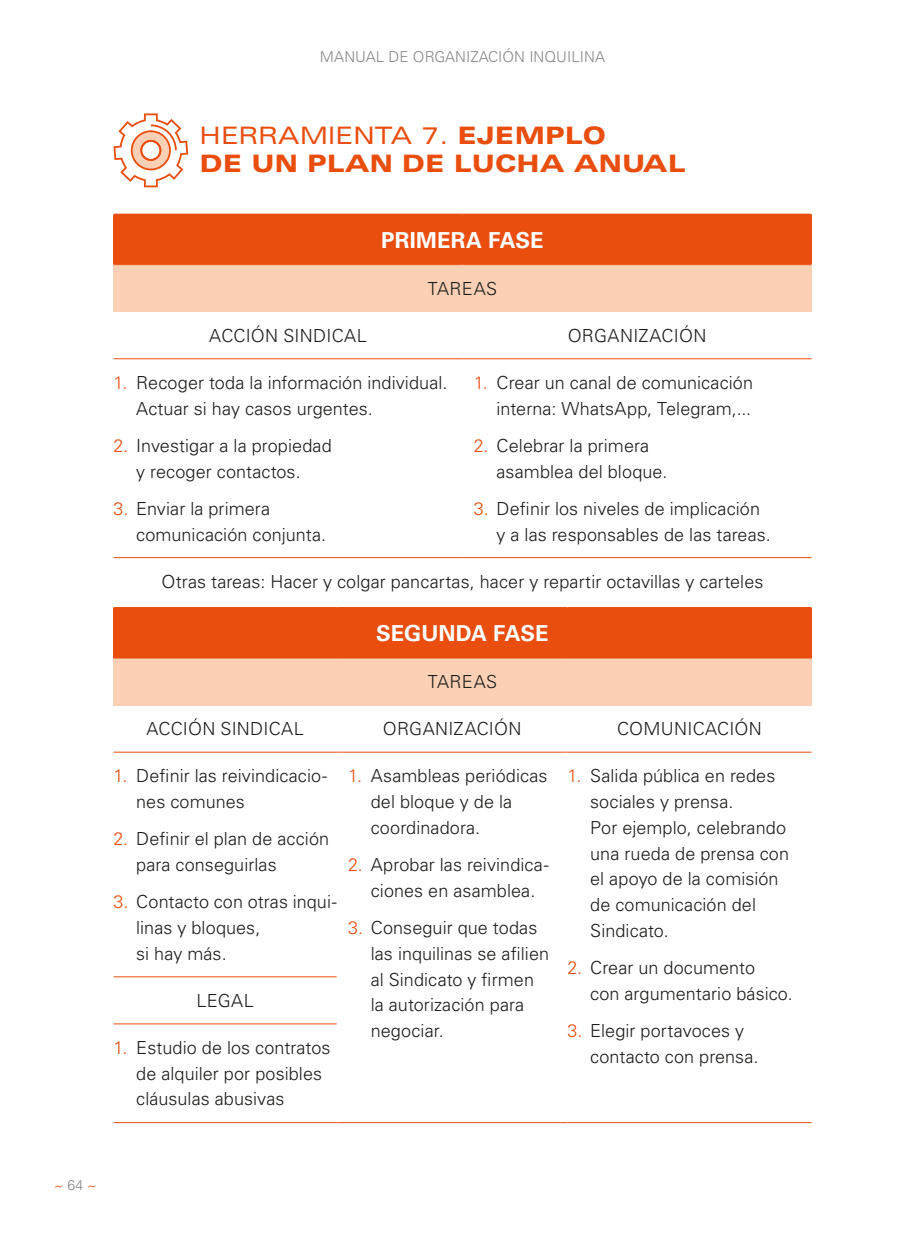
<style>
.page{position:relative;width:908px;height:1248px;background:#fff}
.page>*{position:absolute;margin:0;border:0;box-sizing:border-box;transform-origin:0 0}
.t1{font:900 expanded 24px "Univers LT Std";letter-spacing:.005em;color:#e94e0f}
.t2{font:expanded 24px "Univers LT Std";color:#e94e0f}
.t3{font:700 22px "Univers LT Std";color:#fff}
.t4{font:300 18px/25.8px "Univers LT Std";letter-spacing:.005em;color:#1d1d1b}
.t5{font:300 15px "Univers LT Std";letter-spacing:.005em;color:#878787}
.t6{font:300 14px "Univers LT Std";color:#e94e0f}
.s1{font-weight:400}
.s2{color:#e94e0f}
.s3{color:#878787}
</style>
<div class="page">
<div style="left:113px;top:215px;width:698px;height:49px;background:#e94e0f"></div>
<div style="left:113px;top:264px;width:698px;height:48px;background:#fbd0b5"></div>
<hr style="left:113px;top:214px;width:349px;height:2px;background:#e94e0f">
<hr style="left:462px;top:214px;width:349px;height:2px;background:#e94e0f">
<hr style="left:113px;top:264px;width:349px;height:1px;background:#e94e0f">
<hr style="left:462px;top:264px;width:349px;height:1px;background:#e94e0f">
<hr style="left:113px;top:358px;width:349px;height:1px;background:#e94e0f">
<hr style="left:462px;top:358px;width:349px;height:1px;background:#e94e0f">
<hr style="left:113px;top:557px;width:349px;height:1px;background:#e94e0f">
<hr style="left:462px;top:557px;width:349px;height:1px;background:#e94e0f">
<div style="left:113px;top:608px;width:698px;height:50px;background:#e94e0f"></div>
<div style="left:113px;top:658px;width:698px;height:47px;background:#fbd0b5"></div>
<hr style="left:113px;top:607px;width:223px;height:2px;background:#e94e0f">
<hr style="left:336px;top:607px;width:231px;height:2px;background:#e94e0f">
<hr style="left:567px;top:607px;width:244px;height:2px;background:#e94e0f">
<hr style="left:113px;top:751px;width:223px;height:1px;background:#e94e0f">
<hr style="left:336px;top:751px;width:231px;height:1px;background:#e94e0f">
<hr style="left:567px;top:751px;width:244px;height:1px;background:#e94e0f">
<hr style="left:113px;top:976px;width:223px;height:1px;background:#e94e0f">
<hr style="left:113px;top:1023px;width:223px;height:1px;background:#e94e0f">
<hr style="left:113px;top:1121px;width:223px;height:1px;background:#e94e0f">
<hr style="left:336px;top:1121px;width:231px;height:1px;background:#e94e0f">
<hr style="left:567px;top:1121px;width:244px;height:1px;background:#e94e0f">
<svg style="left:113px;top:113px;width:75px;height:74px"></svg>
<p class="t5" style="left:320px;top:48px;width:286px">MANUAL DE ORGANIZACIÓN INQUILINA</p>
<h1 class="t2" style="left:199px;top:121px;width:42px">HERRAMIENTA</h1>
<h1 class="t1" style="left:421px;top:121px;width:163px"><span class="s1">7.</span> EJEMPLO</h1>
<h1 class="t1" style="left:199px;top:149px;width:21px">DE</h1>
<h1 class="t1" style="left:251px;top:149px;width:23px">UN</h1>
<h1 class="t1" style="left:307px;top:149px;width:42px">PLAN</h1>
<h1 class="t1" style="left:402px;top:149px;width:21px">DE</h1>
<h1 class="t1" style="left:453px;top:149px;width:21px">LUC</h1>
<h1 class="t1" style="left:516px;top:149px;width:81px">HA ANUAL</h1>
<p class="t3" style="left:381px;top:227px;width:28px">PRIM</p>
<p class="t3" style="left:437px;top:227px;width:108px">ERA FASE</p>
<p class="t4" style="left:427px;top:275px;width:71px">TAREAS</p>
<p class="t4" style="left:209px;top:322px;width:159px">ACCIÓN SINDICAL</p>
<p class="t4" style="left:567px;top:322px;width:140px">ORGANIZACIÓN</p>
<p class="t4" style="left:136px;top:369px;width:312px;text-indent:-23px"><span class="s2">1.</span> Recoger toda la información individual.<br>Actuar si hay casos urgentes.</p>
<p class="t4" style="left:113px;top:432px;width:220px;text-align:center"><span class="s2">2.</span> Investigar a la propiedad y recoger contactos.</p>
<p class="t4" style="left:136px;top:495px;width:191px;text-indent:-23px"><span class="s2">3.</span> Enviar la primera comunicación conjunta.</p>
<p class="t4" style="left:473px;top:369px;width:280px;text-align:right"><span class="s2">1.</span> Crear un canal de comunicación interna: WhatsApp, Telegram,...</p>
<p class="t4" style="left:496px;top:432px;width:172px;text-indent:-23px"><span class="s2">2.</span> Celebrar la primera asamblea del bloque.</p>
<p class="t4" style="left:496px;top:495px;width:276px;text-indent:-23px"><span class="s2">3.</span> Definir los niveles de implicación y a las responsables de las tareas.</p>
<p class="t4" style="left:161px;top:568px;width:603px">Otras tareas: Hacer y colgar pancartas, hacer y repartir octavillas y carteles</p>
<p class="t3" style="left:376px;top:620px;width:174px">SEGU NDA FASE</p>
<p class="t4" style="left:427px;top:668px;width:71px">TAREAS</p>
<p class="t4" style="left:146px;top:715px;width:159px">ACCIÓN SINDICAL</p>
<p class="t4" style="left:382px;top:715px;width:140px">ORGANIZACIÓN</p>
<p class="t4" style="left:616px;top:715px;width:146px">COMUNICACIÓN</p>
<p class="t4" style="left:136px;top:763px;width:192px;text-indent:-23px"><span class="s2">1.</span> Definir las reivindicacio&shy;nes comunes</p>
<p class="t4" style="left:136px;top:825px;width:194px;text-indent:-23px"><span class="s2">2.</span> Definir el plan de acción para conseguirlas</p>
<p class="t4" style="left:136px;top:888px;width:202px;text-indent:-23px"><span class="s2">3.</span> Contacto con otras inqui&shy;linas y bloques,<br>si hay más.</p>
<p class="t4" style="left:590px;top:762px;width:200px;text-indent:-23px"><span class="s2">1.</span> Salida pública en redes sociales y prensa.<br>Por ejemplo, celebrando una rueda de prensa con el apoyo de la comisión de comunicación del<br>Sindicato.</p>
<p class="t4" style="left:590px;top:954px;width:204px;text-indent:-23px"><span class="s2">2.</span> Crear un documento<br>con argumentario básico.</p>
<p class="t4" style="left:590px;top:1017px;width:170px;text-indent:-23px"><span class="s2">3.</span> Elegir portavoces y contacto con prensa.</p>
<p class="t4" style="left:370px;top:762px;width:178px;text-indent:-23px"><span class="s2">1.</span> Asambleas periódicas del bloque y de la coordinadora.</p>
<p class="t4" style="left:348px;top:851px;width:202px;text-align:center"><span class="s2">2.</span> Aprobar las reivindica&shy;ciones en asamblea.</p>
<p class="t4" style="left:370px;top:914px;width:180px;text-indent:-23px"><span class="s2">3.</span> Conseguir que todas las inquilinas se afilien al Sindicato y firmen la autorización para negociar.</p>
<p class="t4" style="left:196px;top:987px;width:59px">LEGAL</p>
<p class="t4" style="left:136px;top:1034px;width:196px;text-indent:-23px"><span class="s2">1.</span> Estudio de los contratos de alquiler por posibles cláusulas abusivas</p>
<p class="t6" style="left:54px;top:1176px;width:44px">~ <span class="s3">64</span> ~</p>
</div>
